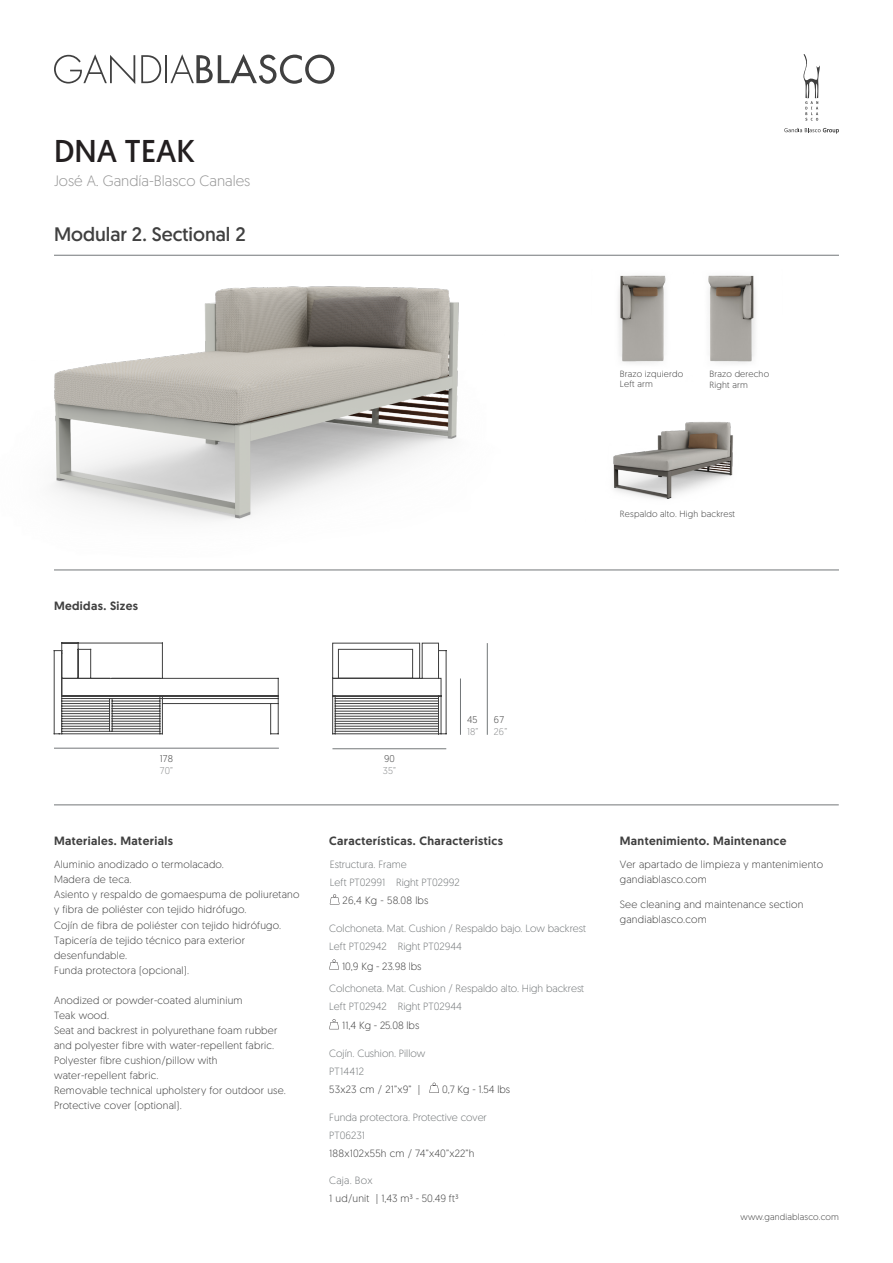
<style>
.page{position:relative;width:893px;height:1263px;background:#fff}
.page>*{position:absolute;margin:0;border:0;box-sizing:border-box;transform-origin:0 0}
.t1{font:31.5px "Geomanist";color:#231f20}
.t2{font:19.5px "Geomanist";color:#404040}
.t3{font:300 15px "Geomanist";color:#959595}
.europa_ingles{font:500 12px "Geomanist";letter-spacing:.03em;color:#404040}
.tabla_titulo_negro{font:300 10.5px/15px "Geomanist";letter-spacing:.02em;color:#404040}
.t4{font:300 10.5px "Geomanist";color:#737779}
.tabla_titulo_negro-2{font:300 10.5px "Geomanist";color:#404040}
.t5{font:300 10.5px "Geomanist";letter-spacing:.02em;color:#737779}
.t6{font:300 9.75px "Geomanist";letter-spacing:.02em;color:#8a8c8d}
.t7{font:300 9.75px "Geomanist";letter-spacing:.02em;color:#404040}
.t8{font:300 9px "Geomanist";letter-spacing:.02em;color:#404040}
</style>
<div class="page">
<svg style="left:54px;top:54px;width:81px;height:30px"></svg>
<svg style="left:141px;top:55px;width:20px;height:28px"></svg>
<hr style="left:165px;top:55px;width:2px;height:28px;background:#404040">
<svg style="left:170px;top:54px;width:164px;height:30px"></svg>
<svg style="left:784px;top:128px;width:55px;height:6px"></svg>
<svg style="left:803px;top:54px;width:17px;height:67px"></svg>
<img style="left:613px;top:422px;width:120px;height:77px">
<img style="left:52px;top:286px;width:407px;height:234px">
<hr style="left:54px;top:255px;width:785px;height:1px;background:#737779">
<hr style="left:54px;top:570px;width:785px;height:1px;background:#737779">
<hr style="left:54px;top:805px;width:785px;height:1px;background:#737779">
<svg style="left:329px;top:959px;width:10px;height:10px"></svg>
<svg style="left:329px;top:1019px;width:10px;height:10px"></svg>
<img style="left:618px;top:275px;width:48px;height:89px">
<img style="left:708px;top:275px;width:48px;height:89px">
<svg style="left:278px;top:678px;width:1px;height:18px"></svg>
<hr style="left:162px;top:643px;width:1px;height:35px;background:#404040">
<hr style="left:62px;top:678px;width:216px;height:1px;background:#404040">
<hr style="left:62px;top:643px;width:100px;height:1px;background:#404040">
<hr style="left:62px;top:698px;width:48px;height:1px;background:#404040">
<hr style="left:160px;top:696px;width:118px;height:1px;background:#404040">
<hr style="left:112px;top:703px;width:48px;height:1px;background:#404040">
<hr style="left:62px;top:708px;width:48px;height:1px;background:#404040">
<hr style="left:62px;top:713px;width:48px;height:1px;background:#404040">
<hr style="left:62px;top:718px;width:48px;height:1px;background:#404040">
<hr style="left:62px;top:723px;width:48px;height:1px;background:#404040">
<hr style="left:62px;top:728px;width:48px;height:1px;background:#404040">
<hr style="left:278px;top:696px;width:1px;height:38px;background:#404040">
<hr style="left:112px;top:701px;width:48px;height:1px;background:#404040">
<svg style="left:54px;top:643px;width:37px;height:53px"></svg>
<hr style="left:160px;top:696px;width:1px;height:38px;background:#404040">
<hr style="left:110px;top:696px;width:50px;height:1px;background:#404040">
<hr style="left:62px;top:703px;width:48px;height:1px;background:#404040">
<hr style="left:112px;top:706px;width:48px;height:1px;background:#404040">
<hr style="left:112px;top:711px;width:48px;height:1px;background:#404040">
<hr style="left:112px;top:716px;width:48px;height:1px;background:#404040">
<hr style="left:112px;top:721px;width:48px;height:1px;background:#404040">
<hr style="left:112px;top:726px;width:48px;height:1px;background:#404040">
<hr style="left:109px;top:698px;width:1px;height:33px;background:#404040">
<hr style="left:62px;top:701px;width:48px;height:1px;background:#404040">
<hr style="left:54px;top:651px;width:1px;height:83px;background:#404040">
<hr style="left:61px;top:653px;width:1px;height:81px;background:#404040">
<hr style="left:62px;top:678px;width:48px;height:1px;background:#404040">
<hr style="left:162px;top:696px;width:1px;height:38px;background:#404040">
<hr style="left:62px;top:696px;width:48px;height:1px;background:#404040">
<hr style="left:62px;top:706px;width:48px;height:1px;background:#404040">
<hr style="left:62px;top:711px;width:48px;height:1px;background:#404040">
<hr style="left:62px;top:716px;width:48px;height:1px;background:#404040">
<hr style="left:62px;top:721px;width:48px;height:1px;background:#404040">
<hr style="left:62px;top:726px;width:48px;height:1px;background:#404040">
<hr style="left:62px;top:731px;width:98px;height:1px;background:#404040">
<hr style="left:270px;top:703px;width:1px;height:31px;background:#404040">
<hr style="left:59px;top:733px;width:103px;height:1px;background:#404040">
<hr style="left:110px;top:698px;width:168px;height:1px;background:#404040">
<hr style="left:162px;top:703px;width:116px;height:1px;background:#404040">
<hr style="left:112px;top:708px;width:48px;height:1px;background:#404040">
<hr style="left:112px;top:713px;width:48px;height:1px;background:#404040">
<hr style="left:112px;top:718px;width:48px;height:1px;background:#404040">
<hr style="left:112px;top:723px;width:48px;height:1px;background:#404040">
<hr style="left:112px;top:728px;width:48px;height:1px;background:#404040">
<hr style="left:112px;top:698px;width:1px;height:33px;background:#404040">
<svg style="left:332px;top:643px;width:114px;height:91px"></svg>
<hr style="left:460px;top:678px;width:1px;height:57px;background:#737779">
<hr style="left:487px;top:643px;width:1px;height:92px;background:#737779">
<hr style="left:332px;top:748px;width:114px;height:1px;background:#737779">
<hr style="left:54px;top:748px;width:225px;height:1px;background:#737779">
<svg style="left:429px;top:1083px;width:10px;height:10px"></svg>
<svg style="left:330px;top:894px;width:9px;height:10px"></svg>
<p class="t1" style="left:54px;top:130px;width:143px">DNA TEAK</p>
<p class="t3" style="left:54px;top:171px;width:198px">José A. Gandía-Blasco Canales</p>
<p class="t2" style="left:54px;top:221px;width:193px">Modular 2. Sectional 2</p>
<p class="t8" style="left:620px;top:368px;width:65px">Brazo izquierdo</p>
<p class="t8" style="left:620px;top:378px;width:35px">Left arm</p>
<p class="t8" style="left:710px;top:368px;width:61px">Brazo derecho</p>
<p class="t8" style="left:710px;top:379px;width:40px">Right arm</p>
<p class="europa_ingles" style="left:54px;top:598px;width:86px">Medidas. Sizes</p>
<p class="t8" style="left:620px;top:508px;width:117px">Respaldo alto. High backrest</p>
<p class="t7" style="left:160px;top:752px;width:15px">178</p>
<p class="t6" style="left:160px;top:764px;width:15px">70”</p>
<p class="t7" style="left:384px;top:753px;width:12px">90</p>
<p class="t6" style="left:383px;top:764px;width:15px">35”</p>
<p class="t7" style="left:467px;top:713px;width:12px">45</p>
<p class="t6" style="left:467px;top:725px;width:13px">18”</p>
<p class="t7" style="left:494px;top:713px;width:12px">67</p>
<p class="t6" style="left:494px;top:725px;width:15px">26”</p>
<p class="europa_ingles" style="left:54px;top:833px;width:120px">Materiales. Materials</p>
<p class="europa_ingles" style="left:329px;top:833px;width:175px">Características. Characteristics</p>
<p class="tabla_titulo_negro" style="left:54px;top:857px;width:172px">Aluminio anodizado o termolacado.</p>
<p class="tabla_titulo_negro" style="left:54px;top:872px;width:79px">Madera de teca.</p>
<p class="tabla_titulo_negro" style="left:54px;top:887px;width:247px">Asiento y respaldo de gomaespuma de poliuretano y fibra de poliéster con tejido hidrófugo.</p>
<p class="tabla_titulo_negro" style="left:54px;top:917px;width:229px">Cojín de fibra de poliéster con tejido hidrófugo.<br>Tapicería de tejido técnico para exterior desenfundable.</p>
<p class="tabla_titulo_negro" style="left:54px;top:962px;width:137px">Funda protectora (opcional).</p>
<p class="tabla_titulo_negro" style="left:54px;top:992px;width:190px">Anodized or powder-coated aluminium</p>
<p class="tabla_titulo_negro" style="left:54px;top:1007px;width:57px">Teak wood.</p>
<p class="tabla_titulo_negro" style="left:54px;top:1022px;width:225px">Seat and backrest in polyurethane foam rubber and polyester fibre with water-repellent fabric.</p>
<p class="tabla_titulo_negro" style="left:54px;top:1052px;width:165px">Polyester fibre cushion/pillow with</p>
<p class="tabla_titulo_negro" style="left:54px;top:1067px;width:106px">water-repellent fabric.</p>
<p class="tabla_titulo_negro" style="left:54px;top:1082px;width:233px">Removable technical upholstery for outdoor use.</p>
<p class="tabla_titulo_negro" style="left:54px;top:1097px;width:129px">Protective cover (optional).</p>
<p class="t4" style="left:330px;top:858px;width:78px">Estructura. Frame</p>
<p class="t4" style="left:330px;top:876px;width:131px">Left PT02991 Right PT02992</p>
<p class="tabla_titulo_negro" style="left:343px;top:893px;width:87px">26,4 Kg - 58.08 lbs</p>
<p class="t4" style="left:329px;top:922px;width:258px">Colchoneta. Mat. Cushion / Respaldo bajo. Low backrest</p>
<p class="t4" style="left:329px;top:939px;width:134px">Left PT02942 Right PT02944</p>
<p class="tabla_titulo_negro-2" style="left:342px;top:959px;width:81px">10,9 Kg - 23.98 lbs</p>
<p class="t4" style="left:329px;top:981px;width:256px">Colchoneta. Mat. Cushion / Respaldo alto. High backrest</p>
<p class="t4" style="left:329px;top:999px;width:134px">Left PT02942 Right PT02944</p>
<p class="tabla_titulo_negro-2" style="left:342px;top:1019px;width:79px">11,4 Kg - 25.08 lbs</p>
<p class="t4" style="left:329px;top:1046px;width:98px">Cojín. Cushion. Pillow</p>
<p class="t5" style="left:329px;top:1064px;width:36px">PT14412</p>
<p class="tabla_titulo_negro" style="left:329px;top:1081px;width:92px">53x23 cm / 21”x9” |</p>
<p class="tabla_titulo_negro" style="left:442px;top:1081px;width:70px">0,7 Kg - 1.54 lbs</p>
<p class="t4" style="left:329px;top:1110px;width:159px">Funda protectora. Protective cover</p>
<p class="t4" style="left:329px;top:1128px;width:37px">PT06231</p>
<p class="tabla_titulo_negro" style="left:329px;top:1145px;width:147px">188x102x55h cm / 74”x40”x22”h</p>
<p class="t4" style="left:329px;top:1174px;width:45px">Caja. Box</p>
<p class="tabla_titulo_negro" style="left:329px;top:1191px;width:131px">1 ud/unit | 1,43 m³ - 50.49 ft³</p>
<p class="europa_ingles" style="left:620px;top:833px;width:168px">Mantenimiento. Maintenance</p>
<p class="tabla_titulo_negro" style="left:620px;top:857px;width:205px">Ver apartado de limpieza y mantenimiento</p>
<p class="tabla_titulo_negro" style="left:620px;top:872px;width:88px">gandiablasco.com</p>
<p class="tabla_titulo_negro" style="left:620px;top:896px;width:185px">See cleaning and maintenance section</p>
<p class="tabla_titulo_negro" style="left:620px;top:911px;width:88px">gandiablasco.com</p>
<p class="t8" style="left:740px;top:1211px;width:100px">www.gandiablasco.com</p>
</div>
